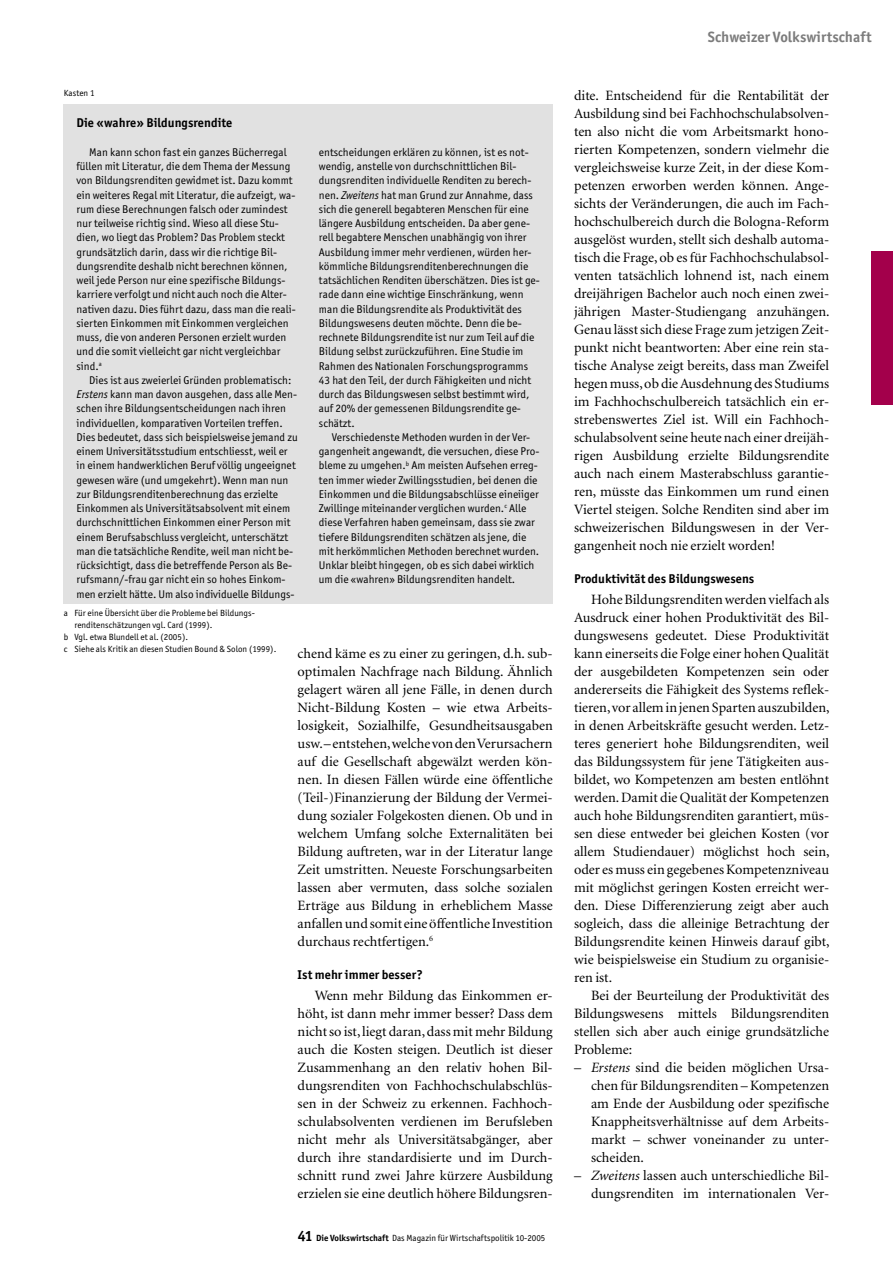
<style>
.page{position:relative;width:893px;height:1263px;background:#fff}
.page>*{position:absolute;margin:0;border:0;box-sizing:border-box;transform-origin:0 0}
.t1{font:700 15px "Officina San ITC";letter-spacing:.005em;color:#7c7c7c}
._03_Grundschrift{font:14.25px/18px "Minion";color:#000;text-align:justify}
._05_Zwischentitel_2{font:700 12.75px "Officina San ITC";letter-spacing:.005em;color:#000}
._10_Kasten-Titel{font:700 12.75px "Officina San ITC";letter-spacing:.005em;color:#000}
._12_Kasten-Text{font:11.25px/14.2px "Officina San ITC";letter-spacing:.005em;color:#000}
._09_Fussnote{font:9px/12px "Officina San ITC";letter-spacing:.005em;color:#000}
._06_Abbildungen{font:9px "Officina San ITC";letter-spacing:.005em;color:#000}
.s1{font-style:italic}
.s2{font-weight:700;font-size:15px}
.s3{font-weight:700}
</style>
<div class="page">
<div style="left:872px;top:252px;width:21px;height:153px;background:#a3004b"></div>
<div style="left:64px;top:104px;width:489px;height:499px;background:#e1e1e1"></div>
<p class="_06_Abbildungen" style="left:64px;top:87px;width:32px">Kasten 1</p>
<p class="_10_Kasten-Titel" style="left:77px;top:115px;width:157px">Die «wahre» Bildungsrendite</p>
<p class="_12_Kasten-Text" style="left:77px;top:145px;width:221px;text-indent:13px">Man kann schon fast ein ganzes Bücherregal füllen mit Literatur, die dem Thema der Messung von Bildungsrenditen gewidmet ist. Dazu kommt ein weiteres Regal mit Literatur, die aufzeigt, wa&shy;rum diese Berechnungen falsch oder zumindest nur teilweise richtig sind. Wieso all diese Stu&shy;dien, wo liegt das Problem? Das Problem steckt grundsätzlich darin, dass wir die richtige Bil&shy;dungsrendite deshalb nicht berechnen können, weil jede Person nur eine spezifische Bildungs&shy;karriere verfolgt und nicht auch noch die Alter&shy;nativen dazu. Dies führt dazu, dass man die reali&shy;sierten Einkommen mit Einkommen vergleichen muss, die von anderen Personen erzielt wurden und die somit vielleicht gar nicht vergleichbar sind.<sup>a</sup></p>
<p class="_12_Kasten-Text" style="left:77px;top:373px;width:223px;text-indent:13px">Dies ist aus zweierlei Gründen problematisch:<br><span class="s1">Erstens</span> kann man davon ausgehen, dass alle Men&shy;schen ihre Bildungsentscheidungen nach ihren individuellen, komparativen Vorteilen treffen.<br>Dies bedeutet, dass sich beispielsweise jemand zu einem Universitätsstudium entschliesst, weil er in einem handwerklichen Beruf völlig ungeeignet gewesen wäre (und umgekehrt). Wenn man nun zur Bildungsrenditenberechnung das erzielte Einkommen als Universitätsabsolvent mit einem durchschnittlichen Einkommen einer Person mit einem Berufsabschluss vergleicht, unterschätzt man die tatsächliche Rendite, weil man nicht be&shy;rücksichtigt, dass die betreffende Person als Be&shy;rufsmann/-frau gar nicht ein so hohes Einkom&shy;men erzielt hätte. Um also individuelle Bildungs-</p>
<p class="_12_Kasten-Text" style="left:319px;top:145px;width:222px">entscheidungen erklären zu können, ist es not&shy;wendig, anstelle von durchschnittlichen Bil&shy;dungsrenditen individuelle Renditen zu berech&shy;nen. <span class="s1">Zweitens</span> hat man Grund zur Annahme, dass sich die generell begabteren Menschen für eine längere Ausbildung entscheiden. Da aber gene&shy;rell begabtere Menschen unabhängig von ihrer Ausbildung immer mehr verdienen, würden her&shy;kömmliche Bildungsrenditenberechnungen die tatsächlichen Renditen überschätzen. Dies ist ge&shy;rade dann eine wichtige Einschränkung, wenn man die Bildungsrendite als Produktivität des Bildungswesens deuten möchte. Denn die be&shy;rechnete Bildungsrendite ist nur zum Teil auf die Bildung selbst zurückzuführen. Eine Studie im Rahmen des Nationalen Forschungsprogramms 43 hat den Teil, der durch Fähigkeiten und nicht durch das Bildungswesen selbst bestimmt wird, auf 20% der gemessenen Bildungsrendite ge&shy;schätzt.</p>
<p class="_12_Kasten-Text" style="left:319px;top:430px;width:222px;text-indent:13px">Verschiedenste Methoden wurden in der Ver&shy;gangenheit angewandt, die versuchen, diese Pro&shy;bleme zu umgehen.<sup>b</sup> Am meisten Aufsehen erreg&shy;ten immer wieder Zwillingsstudien, bei denen die Einkommen und die Bildungsabschlüsse eineiiger Zwillinge miteinander verglichen wurden.<sup>c</sup> Alle diese Verfahren haben gemeinsam, dass sie zwar tiefere Bildungsrenditen schätzen als jene, die mit herkömmlichen Methoden berechnet wurden.<br>Unklar bleibt hingegen, ob es sich dabei wirklich um die «wahren» Bildungsrenditen handelt.</p>
<p class="_09_Fussnote" style="left:74px;top:607px;width:182px;text-indent:-11px">a Für eine Übersicht über die Probleme bei Bildungs&shy;renditenschätzungen vgl. Card (1999).</p>
<p class="_09_Fussnote" style="left:64px;top:631px;width:126px">b Vgl. etwa Blundell et al. (2005).</p>
<p class="_09_Fussnote" style="left:64px;top:643px;width:214px">c Siehe als Kritik an diesen Studien Bound &amp; Solon (1999).</p>
<p class="_03_Grundschrift" style="left:298px;top:644px;width:257px">chend käme es zu einer zu geringen, d.h. sub&shy;optimalen Nachfrage nach Bildung. Ähnlich gelagert wären all jene Fälle, in denen durch Nicht-Bildung Kosten – wie etwa Arbeits&shy;losigkeit, Sozialhilfe, Gesundheitsausgaben usw. – entstehen, welche von den Verursachern auf die Gesellschaft abgewälzt werden kön&shy;nen. In diesen Fällen würde eine öffentliche (Teil-)Finanzierung der Bildung der Vermei&shy;dung sozialer Folgekosten dienen. Ob und in welchem Umfang solche Externalitäten bei Bildung auftreten, war in der Literatur lange Zeit umstritten. Neueste Forschungsarbeiten lassen aber vermuten, dass solche sozialen Erträge aus Bildung in erheblichem Masse anfallen und somit eine öffentliche Investition durchaus rechtfertigen.<sup>6</sup></p>
<p class="_05_Zwischentitel_2" style="left:298px;top:966px;width:127px">Ist mehr immer besser?</p>
<p class="_03_Grundschrift" style="left:298px;top:986px;width:257px;text-indent:17px">Wenn mehr Bildung das Einkommen er&shy;höht, ist dann mehr immer besser? Dass dem nicht so ist, liegt daran, dass mit mehr Bildung auch die Kosten steigen. Deutlich ist dieser Zusammenhang an den relativ hohen Bil&shy;dungsrenditen von Fachhochschulabschlüs&shy;sen in der Schweiz zu erkennen. Fachhoch&shy;schulabsolventen verdienen im Berufsleben nicht mehr als Universitätsabgänger, aber durch ihre standardisierte und im Durch&shy;schnitt rund zwei Jahre kürzere Ausbildung erzielen sie eine deutlich höhere Bildungsren-</p>
<p class="_09_Fussnote" style="left:298px;top:1232px;width:249px"><span class="s2">41</span> <span class="s3">Die Volkswirtschaft</span> Das Magazin für Wirtschaftspolitik 10-2005</p>
<p class="t1" style="left:708px;top:27px;width:165px">Schweizer Volkswirtschaft</p>
<p class="_03_Grundschrift" style="left:574px;top:86px;width:257px">dite. Entscheidend für die Rentabilität der Ausbildung sind bei Fachhochschulabsolven&shy;ten also nicht die vom Arbeitsmarkt hono&shy;rierten Kompetenzen, sondern vielmehr die vergleichsweise kurze Zeit, in der diese Kom&shy;petenzen erworben werden können. Ange&shy;sichts der Veränderungen, die auch im Fach&shy;hochschulbereich durch die Bologna-Reform ausgelöst wurden, stellt sich deshalb automa&shy;tisch die Frage, ob es für Fachhochschulabsol&shy;venten tatsächlich lohnend ist, nach einem dreijährigen Bachelor auch noch einen zwei&shy;jährigen Master-Studiengang anzuhängen.<br>Genau lässt sich diese Frage zum jetzigen Zeit&shy;punkt nicht beantworten: Aber eine rein sta&shy;tische Analyse zeigt bereits, dass man Zweifel hegen muss, ob die Ausdehnung des Studiums im Fachhochschulbereich tatsächlich ein er&shy;strebenswertes Ziel ist. Will ein Fachhoch&shy;schulabsolvent seine heute nach einer dreijäh&shy;rigen Ausbildung erzielte Bildungsrendite auch nach einem Masterabschluss garantie&shy;ren, müsste das Einkommen um rund einen Viertel steigen. Solche Renditen sind aber im schweizerischen Bildungswesen in der Ver&shy;gangenheit noch nie erzielt worden!</p>
<p class="_05_Zwischentitel_2" style="left:574px;top:570px;width:182px">Produktivität des Bildungswesens</p>
<p class="_03_Grundschrift" style="left:574px;top:590px;width:257px;text-indent:17px">Hohe Bildungsrenditen werden vielfach als Ausdruck einer hohen Produktivität des Bil&shy;dungswesens gedeutet. Diese Produktivität kann einerseits die Folge einer hohen Qualität der ausgebildeten Kompetenzen sein oder andererseits die Fähigkeit des Systems reflek&shy;tieren, vor allem in jenen Sparten auszubilden, in denen Arbeitskräfte gesucht werden. Letz&shy;teres generiert hohe Bildungsrenditen, weil das Bildungssystem für jene Tätigkeiten aus&shy;bildet, wo Kompetenzen am besten entlöhnt werden. Damit die Qualität der Kompetenzen auch hohe Bildungsrenditen garantiert, müs&shy;sen diese entweder bei gleichen Kosten (vor allem Studiendauer) möglichst hoch sein, oder es muss ein gegebenes Kompetenzniveau mit möglichst geringen Kosten erreicht wer&shy;den. Diese Differenzierung zeigt aber auch sogleich, dass die alleinige Betrachtung der Bildungsrendite keinen Hinweis darauf gibt, wie beispielsweise ein Studium zu organisie&shy;ren ist.</p>
<p class="_03_Grundschrift" style="left:574px;top:986px;width:257px;text-indent:17px">Bei der Beurteilung der Produktivität des Bildungswesens mittels Bildungsrenditen stellen sich aber auch einige grundsätzliche Probleme:</p>
<p class="_03_Grundschrift" style="left:591px;top:1058px;width:240px;text-indent:-17px">– <span class="s1">Erstens</span> sind die beiden möglichen Ursa&shy;chen für Bildungsrenditen – Kompetenzen am Ende der Ausbildung oder spezifische Knappheitsverhältnisse auf dem Arbeits&shy;markt – schwer voneinander zu unter&shy;scheiden.</p>
<p class="_03_Grundschrift" style="left:574px;top:1166px;width:257px;text-align:right">– <span class="s1">Zweitens</span> lassen auch unterschiedliche Bil&shy;dungsrenditen im internationalen Ver-</p>
</div>
